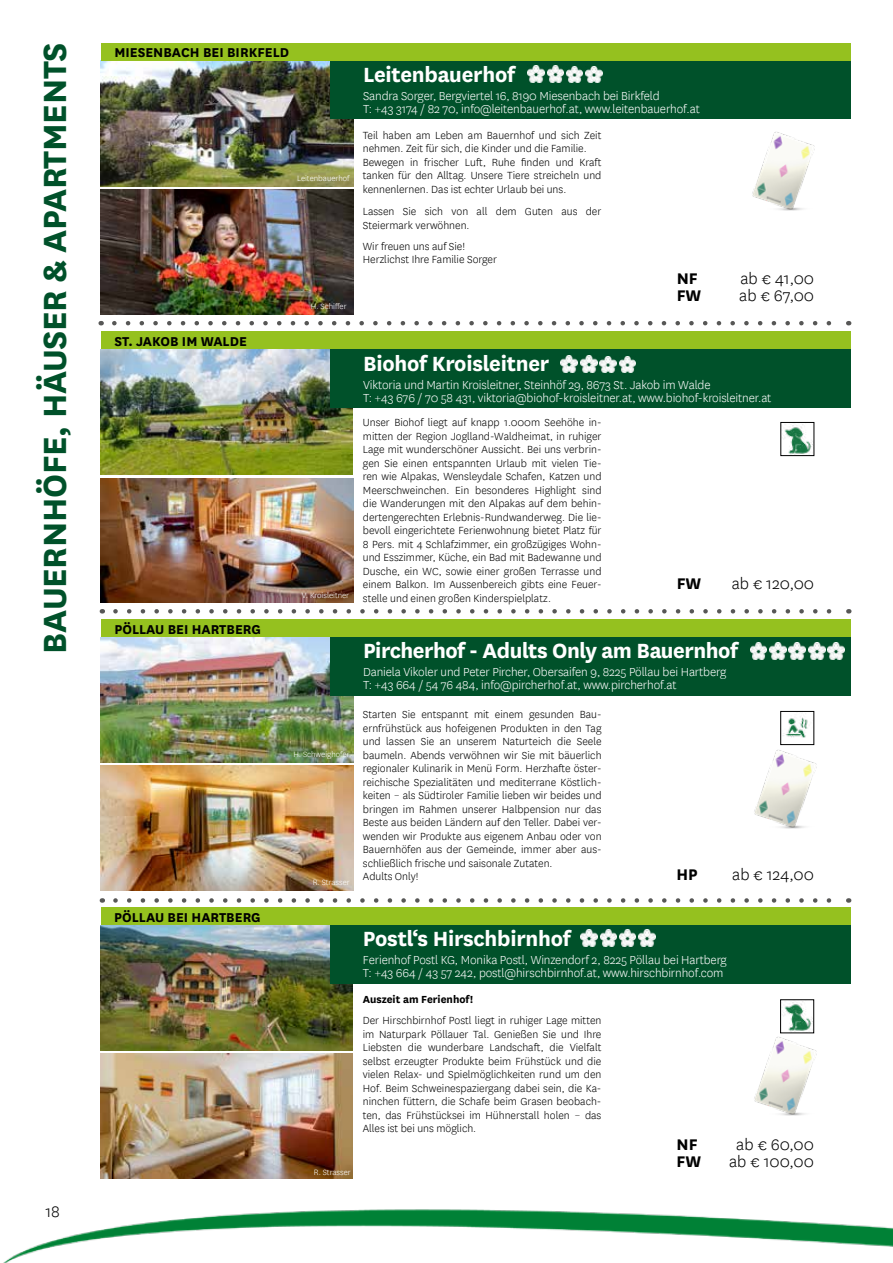
<style>
.page{position:relative;width:893px;height:1263px;background:#fff}
.page>*{position:absolute;margin:0;border:0;box-sizing:border-box;transform-origin:0 0}
.t1{font:700 37.5px "National";letter-spacing:-.01em;color:#00512a}
.t2{font:700 24px "National";letter-spacing:-.01em;color:#fff}
.t3{font:300 18px "National";color:#000}
.t4{font:700 18px "National";color:#000}
.t5{font:700 15px "National";color:#000}
.t6{font:300 13.5px/12.8px "National";letter-spacing:-.01em;color:#fff}
.t7{font:300 12px/13.5px "National";color:#000}
.t8{font:700 12px "National";color:#000}
.t9{font:300 9px "National";color:#fff}
</style>
<div class="page">
<img style="left:3px;top:1209px;width:890px;height:54px">
<svg style="left:114px;top:321px;width:718px;height:4px"></svg>
<img style="left:101px;top:637px;width:252px;height:125px">
<div style="left:330px;top:637px;width:521px;height:58px;background:#00512a"></div>
<img style="left:101px;top:766px;width:252px;height:124px">
<div style="left:101px;top:619px;width:750px;height:18px;background:#95c11f"></div>
<img style="left:101px;top:925px;width:252px;height:126px">
<div style="left:330px;top:925px;width:520px;height:59px;background:#00512a"></div>
<img style="left:101px;top:1054px;width:252px;height:125px">
<div style="left:101px;top:907px;width:749px;height:18px;background:#95c11f"></div>
<svg style="left:115px;top:609px;width:717px;height:4px"></svg>
<svg style="left:115px;top:898px;width:717px;height:5px"></svg>
<img style="left:101px;top:349px;width:252px;height:126px">
<div style="left:330px;top:349px;width:521px;height:59px;background:#00512a"></div>
<img style="left:101px;top:478px;width:252px;height:125px">
<div style="left:101px;top:331px;width:750px;height:18px;background:#95c11f"></div>
<img style="left:783px;top:424px;width:29px;height:30px">
<div style="left:780px;top:422px;width:34px;height:34px;border:1px solid #000"></div>
<img style="left:561px;top:356px;width:17px;height:16px">
<img style="left:580px;top:356px;width:17px;height:16px">
<img style="left:600px;top:356px;width:16px;height:17px">
<img style="left:619px;top:356px;width:17px;height:17px">
<img style="left:101px;top:61px;width:252px;height:125px">
<div style="left:330px;top:61px;width:521px;height:58px;background:#00512a"></div>
<img style="left:101px;top:189px;width:252px;height:125px">
<div style="left:101px;top:43px;width:750px;height:18px;background:#95c11f"></div>
<img style="left:528px;top:66px;width:16px;height:17px">
<img style="left:547px;top:66px;width:17px;height:17px">
<img style="left:566px;top:66px;width:17px;height:17px">
<img style="left:586px;top:66px;width:16px;height:17px">
<img style="left:580px;top:930px;width:17px;height:16px">
<img style="left:600px;top:930px;width:17px;height:16px">
<img style="left:619px;top:930px;width:17px;height:16px">
<img style="left:639px;top:930px;width:16px;height:16px">
<img style="left:783px;top:713px;width:25px;height:25px">
<div style="left:780px;top:711px;width:34px;height:34px;border:1px solid #000"></div>
<img style="left:750px;top:642px;width:17px;height:17px">
<img style="left:770px;top:642px;width:16px;height:17px">
<img style="left:789px;top:643px;width:16px;height:16px">
<img style="left:808px;top:643px;width:17px;height:16px">
<img style="left:827px;top:642px;width:17px;height:17px">
<img style="left:783px;top:1001px;width:29px;height:30px">
<div style="left:780px;top:999px;width:34px;height:34px;border:1px solid #000"></div>
<img style="left:752px;top:132px;width:63px;height:79px">
<img style="left:754px;top:744px;width:63px;height:85px">
<img style="left:754px;top:1032px;width:63px;height:84px">
<h1 class="t1" style="left:28px;top:653px;width:612px;rotate:-90deg">BAUERNHÖFE, HÄUSER &amp; APARTMENTS</h1>
<h3 class="t3" style="left:45px;top:1200px;width:16px">18</h3>
<p class="t5" style="left:114px;top:42px;width:176px">MIESENBACH BEI BIRKFELD</p>
<p class="t9" style="left:297px;top:173px;width:54px">Leitenbauerhof</p>
<p class="t5" style="left:114px;top:331px;width:134px">ST. JAKOB IM WALDE</p>
<p class="t9" style="left:311px;top:300px;width:37px">H. Schiffer</p>
<p class="t5" style="left:114px;top:618px;width:148px">PÖLLAU BEI HARTBERG</p>
<p class="t9" style="left:302px;top:589px;width:49px">V. Kroisleitner</p>
<p class="t9" style="left:293px;top:749px;width:58px">H. Schweighofer</p>
<p class="t5" style="left:114px;top:907px;width:148px">PÖLLAU BEI HARTBERG</p>
<p class="t9" style="left:313px;top:877px;width:38px">R. Strasser</p>
<p class="t9" style="left:314px;top:1166px;width:38px">R. Strasser</p>
<h2 class="t2" style="left:363px;top:58px;width:153px">Leitenbauerhof</h2>
<p class="t6" style="left:363px;top:89px;width:338px">Sandra Sorger, Bergviertel 16, 8190 Miesenbach bei Birkfeld<br>T: +43 3174 / 82 70, info@leitenbauerhof.at, www.leitenbauerhof.at</p>
<p class="t7" style="left:363px;top:128px;width:240px">Teil haben am Leben am Bauernhof und sich Zeit nehmen. Zeit für sich, die Kinder und die Familie.<br>Bewegen in frischer Luft, Ruhe finden und Kraft tanken für den Alltag. Unsere Tiere streicheln und kennenlernen. Das ist echter Urlaub bei uns.</p>
<p class="t7" style="left:363px;top:205px;width:240px">Lassen Sie sich von all dem Guten aus der<br>Steiermark verwöhnen.</p>
<p class="t7" style="left:363px;top:239px;width:136px">Wir freuen uns auf Sie!<br>Herzlichst Ihre Familie Sorger</p>
<h3 class="t4" style="left:677px;top:266px;width:23px">NF</h3>
<h3 class="t3" style="left:740px;top:267px;width:75px">ab € 41,00</h3>
<h3 class="t4" style="left:677px;top:282px;width:26px">FW</h3>
<h3 class="t3" style="left:739px;top:284px;width:76px">ab € 67,00</h3>
<h2 class="t2" style="left:363px;top:346px;width:188px">Biohof Kroisleitner</h2>
<p class="t6" style="left:363px;top:378px;width:410px">Viktoria und Martin Kroisleitner, Steinhöf 29, 8673 St. Jakob im Walde<br>T: +43 676 / 70 58 431, viktoria@biohof-kroisleitner.at, www.biohof-kroisleitner.at</p>
<p class="t7" style="left:363px;top:415px;width:240px;text-align:justify">Unser Biohof liegt auf knapp 1.000m Seehöhe in&shy;mitten der Region Joglland-Waldheimat, in ruhiger Lage mit wunderschöner Aussicht. Bei uns verbrin&shy;gen Sie einen entspannten Urlaub mit vielen Tie&shy;ren wie Alpakas, Wensleydale Schafen, Katzen und Meerschweinchen. Ein besonderes Highlight sind die Wanderungen mit den Alpakas auf dem behin&shy;dertengerechten Erlebnis-Rundwanderweg. Die lie&shy;bevoll eingerichtete Ferienwohnung bietet Platz für 8 Pers. mit 4 Schlafzimmer, ein großzügiges Wohn&shy;und Esszimmer, Küche, ein Bad mit Badewanne und Dusche, ein WC, sowie einer großen Terrasse und einem Balkon. Im Aussenbereich gibts eine Feuer&shy;stelle und einen großen Kinderspielplatz.</p>
<h3 class="t4" style="left:677px;top:570px;width:26px">FW</h3>
<h3 class="t3" style="left:732px;top:572px;width:84px">ab € 120,00</h3>
<h2 class="t2" style="left:363px;top:634px;width:376px">Pircherhof - Adults Only am Bauernhof</h2>
<p class="t6" style="left:363px;top:665px;width:365px">Daniela Vikoler und Peter Pircher, Obersaifen 9, 8225 Pöllau bei Hartberg<br>T: +43 664 / 54 76 484, info@pircherhof.at, www.pircherhof.at</p>
<p class="t7" style="left:363px;top:707px;width:240px">Starten Sie entspannt mit einem gesunden Bau&shy;ernfrühstück aus hofeigenen Produkten in den Tag und lassen Sie an unserem Naturteich die Seele baumeln. Abends verwöhnen wir Sie mit bäuerlich regionaler Kulinarik in Menü Form. Herzhafte öster&shy;reichische Spezialitäten und mediterrane Köstlich&shy;keiten – als Südtiroler Familie lieben wir beides und bringen im Rahmen unserer Halbpension nur das Beste aus beiden Ländern auf den Teller. Dabei ver&shy;wenden wir Produkte aus eigenem Anbau oder von Bauernhöfen aus der Gemeinde, immer aber aus&shy;schließlich frische und saisonale Zutaten.<br>Adults Only!</p>
<h3 class="t4" style="left:676px;top:861px;width:23px">HP</h3>
<h3 class="t3" style="left:732px;top:863px;width:83px">ab € 124,00</h3>
<h2 class="t2" style="left:363px;top:922px;width:209px">Postl‘s Hirschbirnhof</h2>
<p class="t6" style="left:363px;top:953px;width:365px">Ferienhof Postl KG, Monika Postl, Winzendorf 2, 8225 Pöllau bei Hartberg<br>T: +43 664 / 43 57 242, postl@hirschbirnhof.at, www.hirschbirnhof.com</p>
<p class="t8" style="left:363px;top:991px;width:112px">Auszeit am Ferienhof!</p>
<p class="t7" style="left:363px;top:1013px;width:240px;text-align:justify">Der Hirschbirnhof Postl liegt in ruhiger Lage mitten im Naturpark Pöllauer Tal. Genießen Sie und Ihre Liebsten die wunderbare Landschaft, die Vielfalt selbst erzeugter Produkte beim Frühstück und die vielen Relax- und Spielmöglichkeiten rund um den Hof. Beim Schweinespaziergang dabei sein, die Ka&shy;ninchen füttern, die Schafe beim Grasen beobach&shy;ten, das Frühstücksei im Hühnerstall holen – das Alles ist bei uns möglich.</p>
<h3 class="t4" style="left:676px;top:1132px;width:23px">NF</h3>
<h3 class="t3" style="left:736px;top:1133px;width:79px">ab € 60,00</h3>
<h3 class="t4" style="left:676px;top:1148px;width:26px">FW</h3>
<h3 class="t3" style="left:729px;top:1150px;width:86px">ab € 100,00</h3>
</div>
